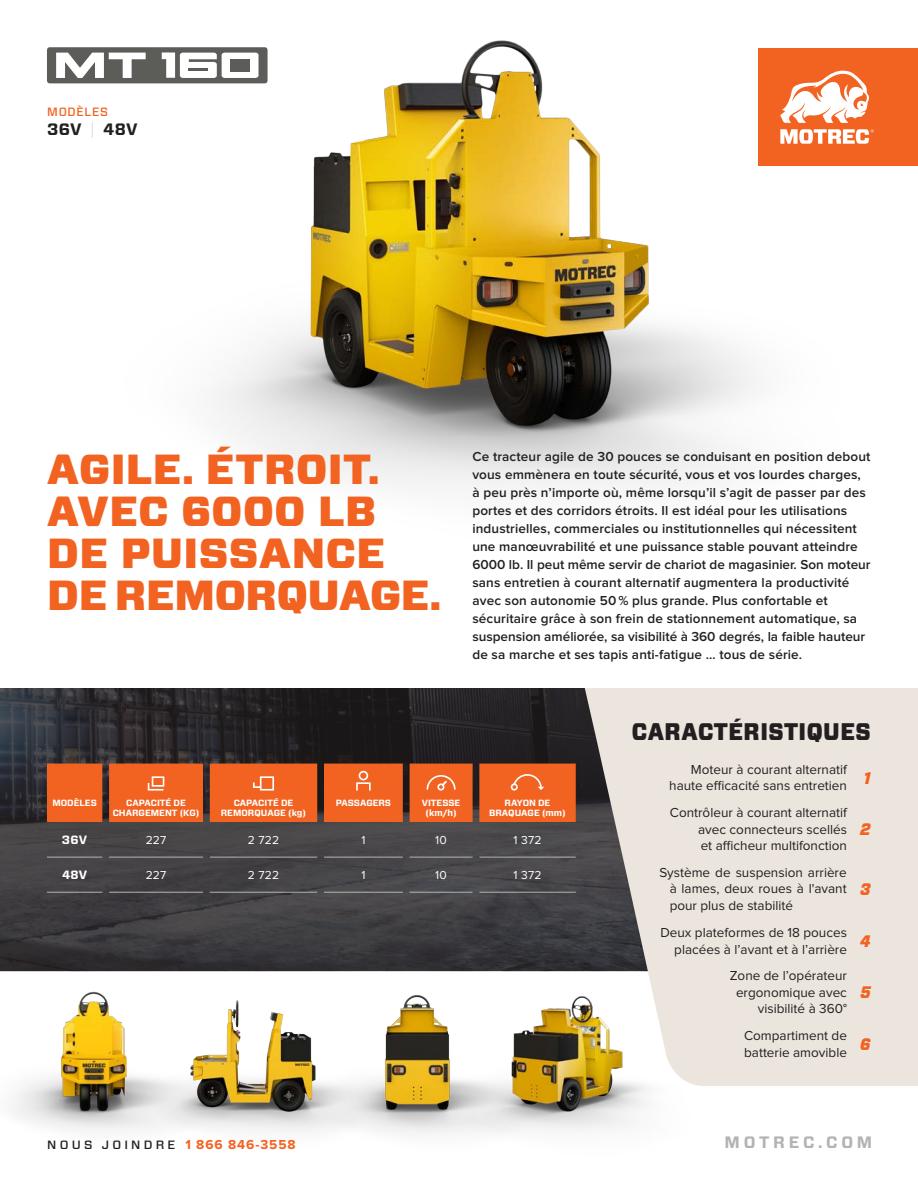
<style>
.page{position:relative;width:918px;height:1188px;background:#fff}
.page>*{position:absolute;margin:0;border:0;box-sizing:border-box;transform-origin:0 0}
.Titre{font:900 42px/42px "Forza";letter-spacing:.01em;color:#f26221}
.Sous-titres{font:900 24px "Forza";letter-spacing:.02em;color:#231f20;scale:.9 1}
.t1{font:italic 900 16.65px "Forza";color:#f26221;scale:.9 1}
.t2{font:700 16.5px "Forza";letter-spacing:.225em;color:#b2b4b3}
.t3{font:700 16.5px "Forza";letter-spacing:.01em;color:#231f20}
.Intro_Noire{font:600 13.5px/18px "Proxima Nova";letter-spacing:.01em;color:#231f20}
.t4{font:13.5px/16.5px "Proxima Nova";color:#231f20;text-align:right}
.t5{font:700 13.5px "Proxima Nova";letter-spacing:.07em;color:#f26221}
.t6{font:12px "Proxima Nova";letter-spacing:.02em;color:#fff}
.t7{font:500 12px "Forza";letter-spacing:.06em;color:#f26221}
.t8{font:700 12px "Forza";letter-spacing:.02em;color:#fff}
.t9{font:700 9px/10.5px "Forza";color:#fff;text-align:center}
.s1{font-weight:100;color:#b2b4b3}
.s2{font-family:"Forza";font-weight:500;font-size:12px;color:#231f20}
</style>
<div class="page">
<img style="left:0;top:688px;width:581px;height:283px">
<img style="left:0;top:971px;width:140px;height:160px">
<img style="left:140px;top:971px;width:150px;height:160px">
<img style="left:290px;top:971px;width:161px;height:163px">
<img style="left:451px;top:971px;width:198px;height:162px">
<img style="left:68px;top:40px;width:690px;height:448px">
<svg style="left:581px;top:688px;width:337px;height:401px;fill:#ebe5de"></svg>
<hr style="left:47px;top:857px;width:55px;height:1px;background:#b2b4b3">
<hr style="left:47px;top:892px;width:55px;height:1px;background:#b2b4b3">
<hr style="left:109px;top:857px;width:94px;height:1px;background:#b2b4b3">
<hr style="left:109px;top:892px;width:94px;height:1px;background:#b2b4b3">
<hr style="left:210px;top:857px;width:107px;height:1px;background:#b2b4b3">
<hr style="left:210px;top:892px;width:107px;height:1px;background:#b2b4b3">
<hr style="left:324px;top:857px;width:79px;height:1px;background:#b2b4b3">
<hr style="left:324px;top:892px;width:79px;height:1px;background:#b2b4b3">
<hr style="left:410px;top:857px;width:63px;height:1px;background:#b2b4b3">
<hr style="left:410px;top:892px;width:63px;height:1px;background:#b2b4b3">
<hr style="left:479px;top:857px;width:97px;height:1px;background:#b2b4b3">
<hr style="left:479px;top:892px;width:97px;height:1px;background:#b2b4b3">
<svg style="left:47px;top:764px;width:529px;height:58px"></svg>
<svg style="left:47px;top:47px;width:221px;height:36px"></svg>
<div style="left:758px;top:48px;width:160px;height:118px;background:#f26221"></div>
<svg style="left:780px;top:70px;width:89px;height:53px"></svg>
<svg style="left:780px;top:129px;width:94px;height:15px"></svg>
<p class="t7" style="left:47px;top:104px;width:62px">MODÈLES</p>
<p class="t3" style="left:47px;top:118px;width:92px">36V <span class="s1">|</span> 48V</p>
<p class="Titre" style="left:47px;top:449px;width:395px">AGILE. ÉTROIT.<br>AVEC 6000 LB<br>DE PUISSANCE<br>DE REMORQUAGE.</p>
<p class="Intro_Noire" style="left:472px;top:448px;width:400px">Ce tracteur agile de 30 pouces se conduisant en position debout vous emmènera en toute sécurité, vous et vos lourdes charges, à peu près n’importe où, même lorsqu’il s’agit de passer par des portes et des corridors étroits. Il est idéal pour les utilisations industrielles, commerciales ou institutionnelles qui nécessitent une manœuvrabilité et une puissance stable pouvant atteindre 6000 lb. Il peut même servir de chariot de magasinier. Son moteur sans entretien à courant alternatif augmentera la productivité avec son autonomie 50% plus grande. Plus confortable et sécuritaire grâce à son frein de stationnement automatique, sa suspension améliorée, sa visibilité à 360 degrés, la faible hauteur de sa marche et ses tapis anti-fatigue … tous de série.</p>
<p class="t9" style="left:52px;top:797px;width:46px">MODÈLES</p>
<p class="t9" style="left:113px;top:797px;width:88px">CAPACITÉ DE<br>CHARGEMENT (KG)</p>
<p class="t9" style="left:221px;top:797px;width:87px">CAPACITÉ DE<br>REMORQUAGE (kg)</p>
<p class="t9" style="left:336px;top:797px;width:57px">PASSAGERS</p>
<p class="t9" style="left:422px;top:797px;width:40px">VITESSE (km/h)</p>
<p class="t9" style="left:489px;top:797px;width:78px">RAYON DE<br>BRAQUAGE (mm)</p>
<p class="t8" style="left:62px;top:832px;width:27px">36V</p>
<p class="t6" style="left:146px;top:835px;width:22px">227</p>
<p class="t6" style="left:248px;top:835px;width:33px">2 722</p>
<p class="t6" style="left:361px;top:835px;width:6px">1</p>
<p class="t6" style="left:435px;top:835px;width:13px">10</p>
<p class="t6" style="left:514px;top:835px;width:30px">1 372</p>
<p class="t8" style="left:62px;top:867px;width:27px">48V</p>
<p class="t6" style="left:146px;top:870px;width:22px">227</p>
<p class="t6" style="left:248px;top:870px;width:33px">2 722</p>
<p class="t6" style="left:361px;top:870px;width:6px">1</p>
<p class="t6" style="left:435px;top:870px;width:13px">10</p>
<p class="t6" style="left:514px;top:870px;width:30px">1 372</p>
<p class="t5" style="left:47px;top:1138px;width:250px"><span class="s2">NOUS JOINDRE</span> 1 866 846-3558</p>
<p class="Sous-titres" style="left:632px;top:715px;width:267px">CARACTÉRISTIQUES</p>
<p class="t4" style="left:669px;top:762px;width:179px">Moteur à courant alternatif haute efficacité sans entretien</p>
<p class="t1" style="left:864px;top:766px;width:9px">1</p>
<p class="t4" style="left:698px;top:805px;width:150px;text-align:justify;text-indent:-28px">Contrôleur à courant alternatif avec connecteurs scellés et afficheur multifonction</p>
<p class="t1" style="left:860px;top:818px;width:13px">2</p>
<p class="t4" style="left:670px;top:865px;width:179px;text-align:justify;text-indent:-10px">Système de suspension arrière à lames, deux roues à l'avant pour plus de stabilité</p>
<p class="t1" style="left:860px;top:878px;width:13px">3</p>
<p class="t4" style="left:660px;top:925px;width:188px">Deux plateformes de 18 pouces placées à l’avant et à l’arrière</p>
<p class="t1" style="left:860px;top:929px;width:13px">4</p>
<p class="t4" style="left:730px;top:968px;width:119px">Zone de l’opérateur ergonomique avec visibilité à 360°</p>
<p class="t1" style="left:861px;top:981px;width:13px">5</p>
<p class="t4" style="left:744px;top:1028px;width:104px;text-align:left">Compartiment de batterie amovible</p>
<p class="t1" style="left:860px;top:1033px;width:13px">6</p>
<p class="t2" style="left:725px;top:1131px;width:149px">MOTREC.COM</p>
</div>
